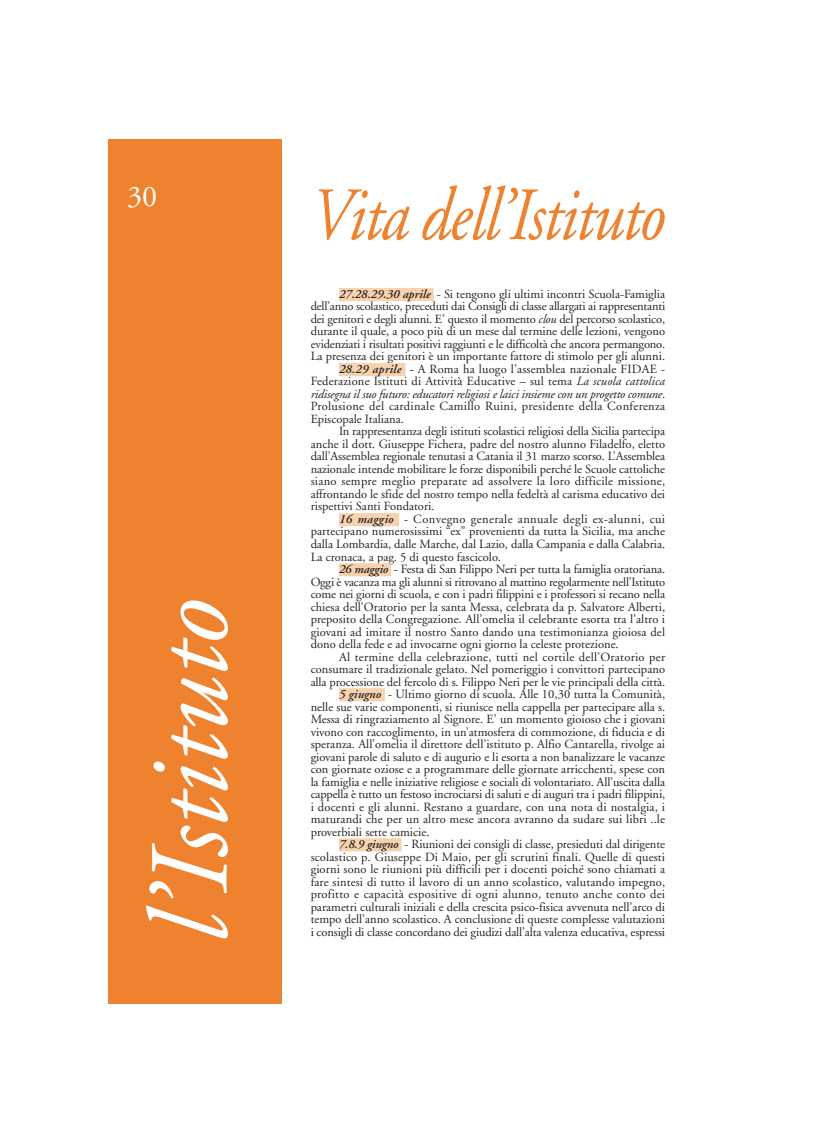
<style>
.page{position:relative;width:834px;height:1143px;background:#fff}
.page>*{position:absolute;margin:0;border:0;box-sizing:border-box;transform-origin:0 0}
.t1{font:italic 112.5px "Adobe Garamond";color:#fff}
.t2{font:italic 75px "Adobe Garamond";letter-spacing:-.025em;color:#ee822f;scale:.85 1}
.t3{font:30px "Adobe Garamond";color:#fff}
.t4{font:12.5px "Adobe Garamond";color:#272520}
.t5{font:12.5px "Adobe Garamond";letter-spacing:.02em;color:#272520}
.t6{font:italic 12.5px "Adobe Garamond";letter-spacing:-.015em;color:#272520}
.t7{font:12.5px "Adobe Garamond";letter-spacing:-.02em;color:#272520}
.t8{font:12.5px "Adobe Garamond";letter-spacing:.025em;color:#272520}
.t9{font:12.5px "Adobe Garamond";letter-spacing:.03em;color:#272520}
.s1{font-weight:600;font-style:italic}
.s2{font-style:italic}
.s3{font-style:normal}
</style>
<div class="page">
<div style="left:109px;top:139px;width:173px;height:865px;background:#ee822f"></div>
<div style="left:339px;top:288px;width:95px;height:13px;background:#f7d2af"></div>
<div style="left:339px;top:363px;width:66px;height:13px;background:#f7d2af"></div>
<div style="left:339px;top:513px;width:60px;height:13px;background:#f7d2af"></div>
<div style="left:339px;top:563px;width:52px;height:13px;background:#f7d2af"></div>
<div style="left:339px;top:688px;width:46px;height:13px;background:#f7d2af"></div>
<div style="left:339px;top:838px;width:63px;height:13px;background:#f7d2af"></div>
<h3 class="t3" style="left:127px;top:184px;width:31px">30</h3>
<h1 class="t1" style="left:145px;top:943px;width:346px;rotate:-90deg">l’Istituto</h1>
<h2 class="t2" style="left:311px;top:185px;width:419px">Vita dell’Istituto</h2>
<p class="t4" style="left:339px;top:289px;width:328px"><span class="s1">27.28.29.30 aprile</span> - Si tengono gli ultimi incontri Scuola-Famiglia</p>
<p class="t4" style="left:311px;top:301px;width:356px">dell’anno scolastico, preceduti dai Consigli di classe allargati ai rappresentanti</p>
<p class="t4" style="left:311px;top:314px;width:356px">dei genitori e degli alunni. E’ questo il momento <span class="s2">clou</span> del percorso scolastico,</p>
<p class="t4" style="left:311px;top:326px;width:356px">durante il quale, a poco più di un mese dal termine delle lezioni, vengono</p>
<p class="t4" style="left:311px;top:339px;width:356px">evidenziati i risultati positivi raggiunti e le difficoltà che ancora permangono.</p>
<p class="t4" style="left:311px;top:351px;width:356px">La presenza dei genitori è un importante fattore di stimolo per gli alunni.</p>
<p class="t4" style="left:339px;top:364px;width:328px"><span class="s1">28.29 aprile -</span> A Roma ha luogo l’assemblea nazionale FIDAE -</p>
<p class="t4" style="left:311px;top:376px;width:356px">Federazione Istituti di Attività Educative – sul tema <span class="s2">La scuola cattolica</span></p>
<p class="t6" style="left:311px;top:389px;width:356px">ridisegna il suo futuro: educatori religiosi e laici insieme con un progetto comune<span class="s3">.</span></p>
<p class="t8" style="left:311px;top:401px;width:356px">Prolusione del cardinale Camillo Ruini, presidente della Conferenza</p>
<p class="t4" style="left:311px;top:414px;width:95px">Episcopale Italiana.</p>
<p class="t4" style="left:339px;top:426px;width:328px">In rappresentanza degli istituti scolastici religiosi della Sicilia partecipa</p>
<p class="t4" style="left:311px;top:439px;width:356px">anche il dott. Giuseppe Fichera, padre del nostro alunno Filadelfo, eletto</p>
<p class="t4" style="left:311px;top:451px;width:356px">dall’Assemblea regionale tenutasi a Catania il 31 marzo scorso. L’Assemblea</p>
<p class="t4" style="left:311px;top:464px;width:356px">nazionale intende mobilitare le forze disponibili perché le Scuole cattoliche</p>
<p class="t5" style="left:311px;top:476px;width:356px">siano sempre meglio preparate ad assolvere la loro difficile missione,</p>
<p class="t4" style="left:311px;top:489px;width:356px">affrontando le sfide del nostro tempo nella fedeltà al carisma educativo dei</p>
<p class="t4" style="left:311px;top:501px;width:125px">rispettivi Santi Fondatori.</p>
<p class="t9" style="left:339px;top:514px;width:328px"><span class="s1">16 maggio</span> - Convegno generale annuale degli ex-alunni, cui</p>
<p class="t4" style="left:311px;top:526px;width:356px">partecipano numerosissimi “ex” provenienti da tutta la Sicilia, ma anche</p>
<p class="t4" style="left:311px;top:539px;width:356px">dalla Lombardia, dalle Marche, dal Lazio, dalla Campania e dalla Calabria.</p>
<p class="t4" style="left:311px;top:551px;width:192px">La cronaca, a pag. 5 di questo fascicolo.</p>
<p class="t4" style="left:339px;top:564px;width:328px"><span class="s1">26 maggio</span> - Festa di San Filippo Neri per tutta la famiglia oratoriana.</p>
<p class="t7" style="left:311px;top:576px;width:356px">Oggi è vacanza ma gli alunni si ritrovano al mattino regolarmente nell’Istituto</p>
<p class="t4" style="left:311px;top:589px;width:356px">come nei giorni di scuola, e con i padri filippini e i professori si recano nella</p>
<p class="t4" style="left:311px;top:601px;width:356px">chiesa dell’Oratorio per la santa Messa, celebrata da p. Salvatore Alberti,</p>
<p class="t4" style="left:311px;top:614px;width:356px">preposito della Congregazione. All’omelia il celebrante esorta tra l’altro i</p>
<p class="t4" style="left:311px;top:626px;width:356px">giovani ad imitare il nostro Santo dando una testimonianza gioiosa del</p>
<p class="t4" style="left:311px;top:639px;width:310px">dono della fede e ad invocarne ogni giorno la celeste protezione.</p>
<p class="t5" style="left:339px;top:651px;width:328px">Al termine della celebrazione, tutti nel cortile dell’Oratorio per</p>
<p class="t4" style="left:311px;top:664px;width:356px">consumare il tradizionale gelato. Nel pomeriggio i convittori partecipano</p>
<p class="t4" style="left:311px;top:676px;width:356px">alla processione del fercolo di s. Filippo Neri per le vie principali della città.</p>
<p class="t4" style="left:339px;top:689px;width:328px"><span class="s1">5 giugno</span> - Ultimo giorno di scuola. Alle 10,30 tutta la Comunità,</p>
<p class="t4" style="left:311px;top:701px;width:356px">nelle sue varie componenti, si riunisce nella cappella per partecipare alla s.</p>
<p class="t4" style="left:311px;top:714px;width:356px">Messa di ringraziamento al Signore. E’ un momento gioioso che i giovani</p>
<p class="t4" style="left:311px;top:726px;width:356px">vivono con raccoglimento, in un’atmosfera di commozione, di fiducia e di</p>
<p class="t4" style="left:311px;top:739px;width:356px">speranza. All’omelia il direttore dell’istituto p. Alfio Cantarella, rivolge ai</p>
<p class="t4" style="left:311px;top:751px;width:356px">giovani parole di saluto e di augurio e li esorta a non banalizzare le vacanze</p>
<p class="t4" style="left:311px;top:764px;width:356px">con giornate oziose e a programmare delle giornate arricchenti, spese con</p>
<p class="t4" style="left:311px;top:776px;width:356px">la famiglia e nelle iniziative religiose e sociali di volontariato. All’uscita dalla</p>
<p class="t4" style="left:311px;top:789px;width:356px">cappella è tutto un festoso incrociarsi di saluti e di auguri tra i padri filippini,</p>
<p class="t4" style="left:311px;top:801px;width:356px">i docenti e gli alunni. Restano a guardare, con una nota di nostalgia, i</p>
<p class="t4" style="left:311px;top:814px;width:356px">maturandi che per un altro mese ancora avranno da sudare sui libri ..le</p>
<p class="t4" style="left:311px;top:826px;width:120px">proverbiali sette camicie.</p>
<p class="t4" style="left:339px;top:839px;width:328px"><span class="s1">7.8.9 giugno</span> - Riunioni dei consigli di classe, presieduti dal dirigente</p>
<p class="t4" style="left:311px;top:851px;width:356px">scolastico p. Giuseppe Di Maio, per gli scrutini finali. Quelle di questi</p>
<p class="t4" style="left:311px;top:864px;width:356px">giorni sono le riunioni più difficili per i docenti poiché sono chiamati a</p>
<p class="t4" style="left:311px;top:876px;width:356px">fare sintesi di tutto il lavoro di un anno scolastico, valutando impegno,</p>
<p class="t5" style="left:311px;top:889px;width:356px">profitto e capacità espositive di ogni alunno, tenuto anche conto dei</p>
<p class="t4" style="left:311px;top:901px;width:356px">parametri culturali iniziali e della crescita psico-fisica avvenuta nell’arco di</p>
<p class="t4" style="left:311px;top:914px;width:356px">tempo dell’anno scolastico. A conclusione di queste complesse valutazioni</p>
<p class="t4" style="left:311px;top:926px;width:356px">i consigli di classe concordano dei giudizi dall’alta valenza educativa, espressi</p>
</div>
